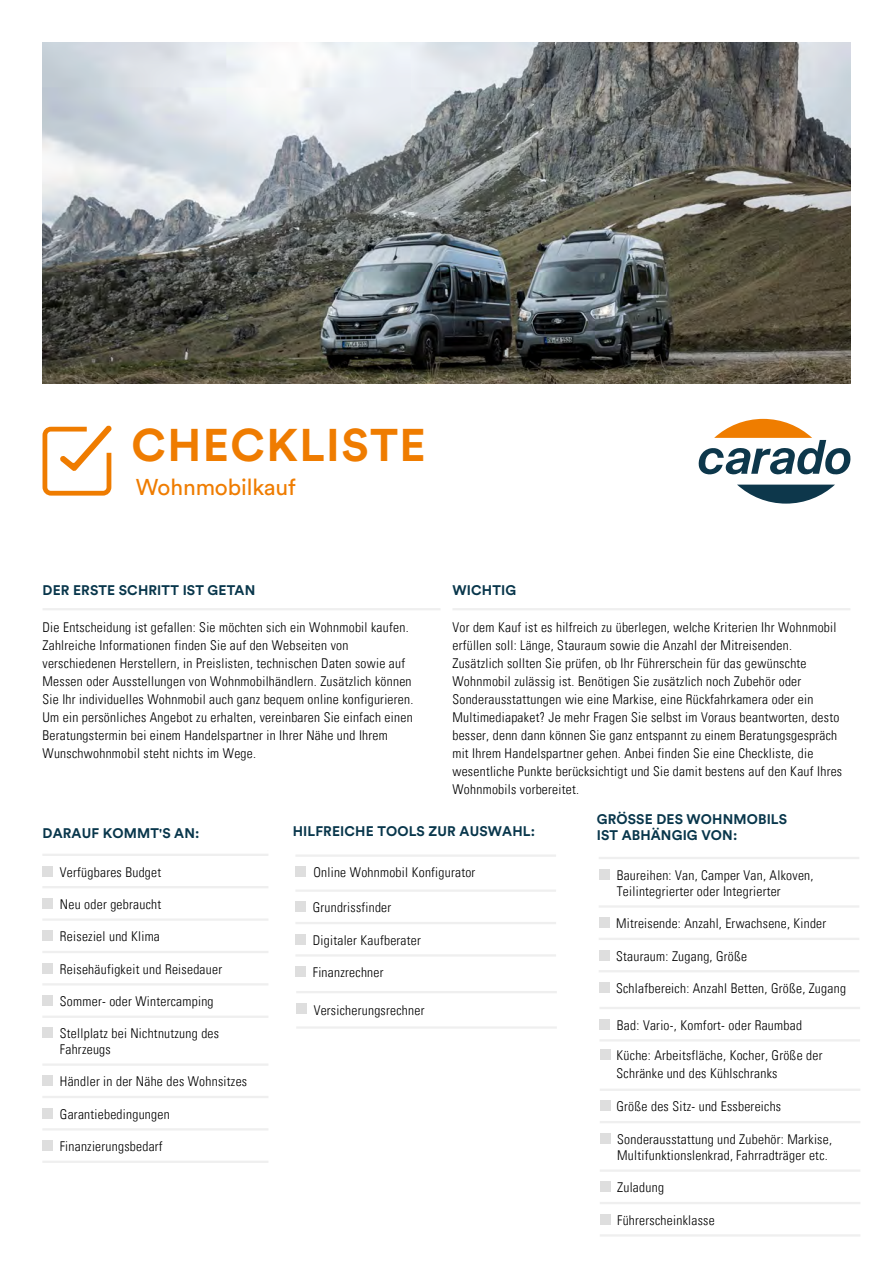
<style>
.page{position:relative;width:893px;height:1263px;background:#fff}
.page>*{position:absolute;margin:0;border:0;box-sizing:border-box;transform-origin:0 0}
.t1{font:700 45.3px "Circular Std";letter-spacing:.03em;color:#ef7c00}
.t2{font:22.65px "Circular Std";letter-spacing:-.005em;color:#ef7c00}
.t3{font:700 13.8px "Circular Std";letter-spacing:.01em;color:#08364b}
.t4{font:300 condensed 13.5px/18px "Univers LT";letter-spacing:.02em;color:#000}
.s1{font-family:"Univers LT47 Condensed Lt";font-weight:400;font-stretch:normal}
</style>
<div class="page">
<svg style="left:43px;top:425px;width:69px;height:71px"></svg>
<svg style="left:737px;top:485px;width:98px;height:19px"></svg>
<svg style="left:699px;top:419px;width:151px;height:56px"></svg>
<hr style="left:42px;top:886px;width:226px;height:2px;background:#efefef">
<hr style="left:42px;top:918px;width:226px;height:3px;background:#efefef">
<hr style="left:42px;top:951px;width:226px;height:2px;background:#efefef">
<hr style="left:42px;top:983px;width:226px;height:2px;background:#efefef">
<hr style="left:42px;top:1016px;width:226px;height:2px;background:#efefef">
<hr style="left:42px;top:1063px;width:226px;height:3px;background:#efefef">
<hr style="left:42px;top:1096px;width:226px;height:2px;background:#efefef">
<hr style="left:42px;top:1128px;width:226px;height:2px;background:#efefef">
<hr style="left:42px;top:1161px;width:226px;height:2px;background:#efefef">
<hr style="left:42px;top:854px;width:226px;height:2px;background:#efefef">
<div style="left:43px;top:865px;width:10px;height:11px;background:#dedede"></div>
<div style="left:43px;top:898px;width:10px;height:11px;background:#dedede"></div>
<div style="left:43px;top:930px;width:10px;height:11px;background:#dedede"></div>
<div style="left:43px;top:963px;width:10px;height:10px;background:#dedede"></div>
<div style="left:43px;top:995px;width:10px;height:11px;background:#dedede"></div>
<div style="left:43px;top:1027px;width:10px;height:11px;background:#dedede"></div>
<div style="left:43px;top:1075px;width:10px;height:11px;background:#dedede"></div>
<div style="left:43px;top:1108px;width:10px;height:11px;background:#dedede"></div>
<div style="left:43px;top:1140px;width:10px;height:11px;background:#dedede"></div>
<hr style="left:43px;top:608px;width:398px;height:2px;background:#efefef">
<hr style="left:452px;top:608px;width:398px;height:2px;background:#efefef">
<hr style="left:599px;top:857px;width:260px;height:2px;background:#efefef">
<hr style="left:599px;top:905px;width:260px;height:3px;background:#efefef">
<hr style="left:599px;top:938px;width:260px;height:2px;background:#efefef">
<hr style="left:599px;top:970px;width:260px;height:2px;background:#efefef">
<hr style="left:599px;top:1007px;width:261px;height:2px;background:#efefef">
<hr style="left:599px;top:1039px;width:261px;height:2px;background:#efefef">
<div style="left:599px;top:869px;width:11px;height:11px;background:#dedede"></div>
<div style="left:599px;top:917px;width:11px;height:11px;background:#dedede"></div>
<div style="left:599px;top:949px;width:11px;height:11px;background:#dedede"></div>
<div style="left:599px;top:982px;width:11px;height:11px;background:#dedede"></div>
<div style="left:599px;top:1019px;width:11px;height:10px;background:#dedede"></div>
<hr style="left:600px;top:1088px;width:260px;height:3px;background:#efefef">
<hr style="left:600px;top:1121px;width:260px;height:2px;background:#efefef">
<hr style="left:600px;top:1169px;width:260px;height:3px;background:#efefef">
<hr style="left:600px;top:1202px;width:260px;height:2px;background:#efefef">
<hr style="left:600px;top:1234px;width:260px;height:2px;background:#efefef">
<div style="left:600px;top:1048px;width:11px;height:11px;background:#dedede"></div>
<div style="left:600px;top:1100px;width:11px;height:11px;background:#dedede"></div>
<div style="left:600px;top:1133px;width:11px;height:11px;background:#dedede"></div>
<div style="left:600px;top:1181px;width:11px;height:11px;background:#dedede"></div>
<div style="left:600px;top:1214px;width:11px;height:11px;background:#dedede"></div>
<hr style="left:295px;top:854px;width:261px;height:3px;background:#efefef">
<hr style="left:295px;top:889px;width:261px;height:3px;background:#efefef">
<hr style="left:295px;top:922px;width:261px;height:2px;background:#efefef">
<hr style="left:295px;top:954px;width:261px;height:2px;background:#efefef">
<hr style="left:296px;top:991px;width:261px;height:2px;background:#efefef">
<hr style="left:296px;top:1026px;width:261px;height:3px;background:#efefef">
<div style="left:295px;top:866px;width:11px;height:11px;background:#dedede"></div>
<div style="left:295px;top:901px;width:11px;height:11px;background:#dedede"></div>
<div style="left:295px;top:934px;width:11px;height:11px;background:#dedede"></div>
<div style="left:295px;top:966px;width:11px;height:11px;background:#dedede"></div>
<div style="left:296px;top:1003px;width:11px;height:11px;background:#dedede"></div>
<img style="left:43px;top:42px;width:808px;height:341px">
<h1 class="t1" style="left:132px;top:416px;width:296px">CHECKLISTE</h1>
<h2 class="t2" style="left:136px;top:473px;width:162px">Wohnmobilkauf</h2>
<p class="t3" style="left:43px;top:581px;width:214px">DER ERSTE SCHRITT IST GETAN</p>
<p class="t3" style="left:452px;top:581px;width:65px">WICHTIG</p>
<p class="t4" style="left:43px;top:619px;width:372px">Die Entscheidung ist gefallen: Sie möchten sich ein Wohnmobil kaufen.<br>Zahlreiche Informationen finden Sie <span class="s1">auf den Webseiten von </span>verschiedene<span class="s1">n</span> Hersteller<span class="s1">n</span>, in Preislisten, technischen Daten sowie auf Messen oder Ausstellungen von Wohnmobilhändlern. Zusätzlich können Sie Ihr individuelles Wohnmobil <span class="s1">auch</span> ganz bequem online konfigurieren.<br>Um ein persönliches Angebot zu erhalten, vereinbaren Sie einfach einen Beratungstermin bei einem Handelspartner in Ihrer Nähe und Ihrem Wunschwohnmobil steht nichts im Wege.</p>
<p class="t4" style="left:452px;top:619px;width:391px">Vor dem Kauf <span class="s1">ist es hilfreich zu</span> überlegen<span class="s1">,</span> welche Kriterien Ihr Wohnmobil erfüllen soll: Länge, Stauraum sowie die Anzahl der Mitreisenden.<br>Zusätzlich sollten Sie prüfen, ob Ihr Führerschein für das gewünschte Wohnmobil zulässig ist. Benötigen Sie zusätzlich noch Zubehör oder Sonderausstattungen wie <span class="s1">eine</span> Markise, <span class="s1">eine</span> Rückfahrkamera oder ein Multimediapaket? Je mehr Fragen Sie selbst im Voraus beantworten, desto besser, denn dann können Sie ganz entspannt zu einem Beratungsgespräch mit Ihrem Handelspartner gehen. Anbei finden Sie eine Checkliste, die wesentliche Punkte berücksichtigt und Sie damit bestens auf den Kauf Ihres Wohnmobils vorbereitet.</p>
<p class="t3" style="left:43px;top:824px;width:158px">DARAUF KOMMT'S AN:</p>
<p class="t4" style="left:60px;top:863px;width:103px">Verfügbares Budget</p>
<p class="t4" style="left:60px;top:895px;width:103px">Neu oder gebraucht</p>
<p class="t4" style="left:60px;top:927px;width:102px">Reiseziel und Klima</p>
<p class="t4" style="left:60px;top:960px;width:164px">Reisehäufigkeit und Reisedauer</p>
<p class="t4" style="left:60px;top:992px;width:155px">Sommer- oder Wintercamping</p>
<p class="t4" style="left:60px;top:1025px;width:161px;line-height:16.2px">Stellplatz bei Nichtnutzung des<br>Fahrzeugs</p>
<p class="t4" style="left:60px;top:1072px;width:189px">Händler in der Nähe des Wohnsitzes</p>
<p class="t4" style="left:60px;top:1105px;width:111px">Garantiebedingungen</p>
<p class="t4" style="left:60px;top:1137px;width:105px">Finanzierungsbedarf</p>
<p class="t3" style="left:597px;top:810px;width:192px">GRÖSSE DES WOHNMOBILS</p>
<p class="t3" style="left:293px;top:822px;width:244px">HILFREICHE TOOLS ZUR AUSWAHL:</p>
<p class="t3" style="left:597px;top:826px;width:142px">IST ABHÄNGIG VON:</p>
<p class="t4" style="left:313px;top:863px;width:163px">Online Wohnmobil Konfigurator</p>
<p class="t4" style="left:313px;top:898px;width:80px">Grundrissfinder</p>
<p class="t4" style="left:313px;top:931px;width:110px">Digitaler Kaufberater</p>
<p class="t4" style="left:313px;top:963px;width:72px">Finanzrechner</p>
<p class="t4" style="left:314px;top:1001px;width:112px">Versicherungsrechner</p>
<p class="t4" style="left:617px;top:867px;width:198px;line-height:16.2px">Baureihen: Van, Camper Van, Alkoven,<br>Teilintegrierter oder Integrierter</p>
<p class="t4" style="left:616px;top:914px;width:212px">Mitreisende: Anzahl, Erwachsene, Kinder</p>
<p class="t4" style="left:616px;top:947px;width:133px">Stauraum: Zugang, Größe</p>
<p class="t4" style="left:616px;top:979px;width:231px">Schlafbereich: Anzahl Betten, Größe, Zugang</p>
<p class="t4" style="left:616px;top:1011px;width:207px;line-height:29.1px">Bad: Vario-, Komfort- oder Raumbad<br>Küche: Arbeitsfläche, Kocher, Größe der</p>
<p class="t4" style="left:616px;top:1064px;width:162px">Schränke und des Kühlschranks</p>
<p class="t4" style="left:616px;top:1097px;width:166px">Größe des Sitz- und Essbereichs</p>
<p class="t4" style="left:617px;top:1131px;width:216px;line-height:16.2px">Sonderausstattung und Zubehör: Markise,<br>Multifunktionslenkrad, Fahrradträger etc.</p>
<p class="t4" style="left:617px;top:1178px;width:48px">Zuladung</p>
<p class="t4" style="left:617px;top:1211px;width:99px">Führerscheinklasse</p>
</div>
